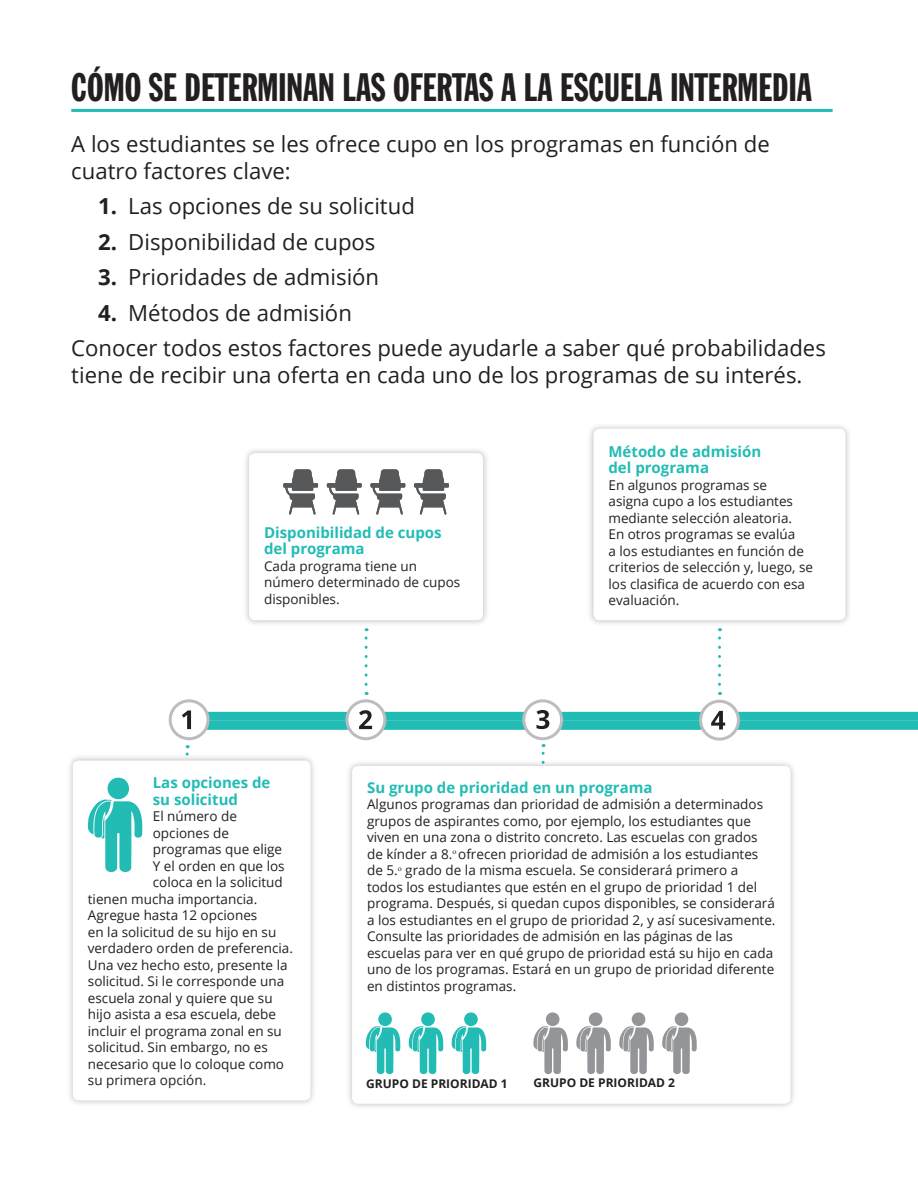
<style>
.page{position:relative;width:918px;height:1188px;background:#fff}
.page>*{position:absolute;margin:0;border:0;box-sizing:border-box;transform-origin:0 0}
.fob_-_a-Head{font:39px "Franklin Gothic Std Extra Cond";color:#231f20}
.body{font:22.2px/26.5px "Open Sans";color:#231f20}
.t1{font:700 15px/16.5px "Open Sans";color:#22bcb5}
.body-2{font:13.5px/16.5px "Open Sans";color:#231f20}
.t2{font:700 12px "Open Sans";color:#231f20}
.s1{font-weight:700}
</style>
<div class="page">
<hr style="left:71px;top:109px;width:762px;height:3px;background:#22bcb5">
<svg style="left:169px;top:628px;width:749px;height:88px"></svg>
<svg style="left:169px;top:716px;width:749px;height:38px"></svg>
<div style="left:170px;top:701px;width:38px;height:38px;background:#fff;border-radius:50%"></div>
<div style="left:169px;top:699px;width:41px;height:41px;border:3px solid #bcbdc0;border-radius:50%"></div>
<svg style="left:182px;top:710px;width:9px;height:19px"></svg>
<div style="left:524px;top:701px;width:38px;height:38px;background:#fff;border-radius:50%"></div>
<div style="left:522px;top:699px;width:41px;height:41px;border:3px solid #bcbdc0;border-radius:50%"></div>
<svg style="left:537px;top:710px;width:12px;height:19px"></svg>
<div style="left:347px;top:701px;width:38px;height:38px;background:#fff;border-radius:50%"></div>
<div style="left:345px;top:699px;width:41px;height:41px;border:3px solid #bcbdc0;border-radius:50%"></div>
<svg style="left:359px;top:710px;width:13px;height:19px"></svg>
<div style="left:243px;top:447px;width:247px;height:180px;background:#231f20;opacity:.3"></div>
<div style="left:249px;top:453px;width:234px;height:167px;background:#fff;border-radius:6px"></div>
<svg style="left:414px;top:469px;width:35px;height:46px"></svg>
<svg style="left:370px;top:469px;width:35px;height:46px"></svg>
<svg style="left:327px;top:469px;width:35px;height:46px"></svg>
<svg style="left:283px;top:469px;width:35px;height:46px"></svg>
<svg style="left:365px;top:628px;width:3px;height:56px"></svg>
<svg style="left:186px;top:745px;width:3px;height:9px"></svg>
<div style="left:67px;top:754px;width:250px;height:353px;background:#231f20;opacity:.3"></div>
<div style="left:73px;top:760px;width:237px;height:340px;background:#fff;border-radius:6px"></div>
<div style="left:108px;top:778px;width:21px;height:21px;background:#22bcb5;border-radius:50%"></div>
<svg style="left:87px;top:799px;width:56px;height:73px"></svg>
<svg style="left:542px;top:744px;width:3px;height:11px"></svg>
<div style="left:346px;top:760px;width:451px;height:351px;background:#231f20;opacity:.3"></div>
<div style="left:352px;top:766px;width:439px;height:338px;background:#fff;border-radius:6px"></div>
<div style="left:701px;top:701px;width:37px;height:38px;background:#fff;border-radius:50%"></div>
<div style="left:699px;top:700px;width:41px;height:41px;border:3px solid #bcbdc0;border-radius:50%"></div>
<svg style="left:711px;top:711px;width:14px;height:18px"></svg>
<div style="left:587px;top:422px;width:265px;height:205px;background:#231f20;opacity:.3"></div>
<div style="left:594px;top:429px;width:252px;height:191px;background:#fff;border-radius:6px"></div>
<svg style="left:718px;top:628px;width:3px;height:56px"></svg>
<div style="left:464px;top:1012px;width:14px;height:14px;background:#22bcb5;border-radius:50%"></div>
<svg style="left:451px;top:1026px;width:35px;height:48px"></svg>
<div style="left:421px;top:1012px;width:14px;height:14px;background:#22bcb5;border-radius:50%"></div>
<svg style="left:408px;top:1026px;width:35px;height:48px"></svg>
<div style="left:378px;top:1012px;width:14px;height:14px;background:#22bcb5;border-radius:50%"></div>
<svg style="left:365px;top:1026px;width:35px;height:48px"></svg>
<div style="left:675px;top:1012px;width:13px;height:14px;background:#939598;border-radius:50%"></div>
<svg style="left:662px;top:1026px;width:35px;height:48px"></svg>
<div style="left:632px;top:1012px;width:14px;height:14px;background:#939598;border-radius:50%"></div>
<svg style="left:619px;top:1026px;width:35px;height:48px"></svg>
<div style="left:589px;top:1012px;width:14px;height:14px;background:#939598;border-radius:50%"></div>
<svg style="left:576px;top:1026px;width:35px;height:48px"></svg>
<div style="left:546px;top:1012px;width:14px;height:14px;background:#939598;border-radius:50%"></div>
<svg style="left:533px;top:1026px;width:35px;height:48px"></svg>
<p class="fob_-_a-Head" style="left:71px;top:67px;width:742px">CÓMO SE DETERMINAN LAS OFERTAS A LA ESCUELA INTERMEDIA</p>
<p class="body" style="left:71px;top:130px;width:700px">A los estudiantes se les ofrece cupo en los programas en función de cuatro factores clave:</p>
<p class="body" style="left:98px;top:192px;width:318px"><span class="s1">1.</span> Las opciones de su solicitud</p>
<p class="body" style="left:98px;top:228px;width:279px"><span class="s1">2.</span> Disponibilidad de cupos</p>
<p class="body" style="left:98px;top:263px;width:282px"><span class="s1">3.</span> Prioridades de admisión</p>
<p class="body" style="left:98px;top:299px;width:255px"><span class="s1">4.</span> Métodos de admisión</p>
<p class="body" style="left:71px;top:334px;width:756px">Conocer todos estos factores puede ayudarle a saber qué probabilidades tiene de recibir una oferta en cada uno de los programas de su interés.</p>
<p class="t1" style="left:264px;top:524px;width:179px">Disponibilidad de cupos del programa</p>
<p class="body-2" style="left:264px;top:557px;width:198px">Cada programa tiene un número determinado de cupos disponibles.</p>
<p class="t1" style="left:609px;top:443px;width:154px">Método de admisión del programa</p>
<p class="body-2" style="left:609px;top:476px;width:206px">En algunos programas se<br>asigna cupo a los estudiantes mediante selección aleatoria.<br>En otros programas se evalúa<br>a los estudiantes en función de criterios de selección y, luego, se los clasifica de acuerdo con esa evaluación.</p>
<p class="t1" style="left:153px;top:774px;width:119px">Las opciones de su solicitud</p>
<p class="body-2" style="left:153px;top:808px;width:86px">El número de</p>
<p class="body-2" style="left:153px;top:824px;width:78px">opciones de</p>
<p class="body-2" style="left:153px;top:841px;width:131px">programas que elige</p>
<p class="body-2" style="left:153px;top:857px;width:133px">Y el orden en que los</p>
<p class="body-2" style="left:153px;top:874px;width:131px">coloca en la solicitud</p>
<p class="body-2" style="left:88px;top:890px;width:171px">tienen mucha importancia.</p>
<p class="body-2" style="left:88px;top:907px;width:171px">Agregue hasta 12 opciones</p>
<p class="body-2" style="left:88px;top:923px;width:190px">en la solicitud de su hijo en su</p>
<p class="body-2" style="left:88px;top:940px;width:207px">verdadero orden de preferencia.</p>
<p class="body-2" style="left:88px;top:956px;width:201px">Una vez hecho esto, presente la</p>
<p class="body-2" style="left:88px;top:973px;width:198px">solicitud. Si le corresponde una</p>
<p class="body-2" style="left:88px;top:989px;width:186px">escuela zonal y quiere que su</p>
<p class="body-2" style="left:88px;top:1006px;width:190px">hijo asista a esa escuela, debe</p>
<p class="body-2" style="left:88px;top:1022px;width:195px">incluir el programa zonal en su</p>
<p class="body-2" style="left:88px;top:1039px;width:182px">solicitud. Sin embargo, no es</p>
<p class="body-2" style="left:88px;top:1055px;width:198px">necesario que lo coloque como</p>
<p class="body-2" style="left:88px;top:1072px;width:120px">su primera opción.</p>
<p class="t1" style="left:367px;top:779px;width:287px">Su grupo de prioridad en un programa</p>
<p class="body-2" style="left:367px;top:796px;width:410px">Algunos programas dan prioridad de admisión a determinados grupos de aspirantes como, por ejemplo, los estudiantes que viven en una zona o distrito concreto. Las escuelas con grados de kínder a 8.<sup>o</sup> ofrecen prioridad de admisión a los estudiantes de 5.<sup>o</sup> grado de la misma escuela. Se considerará primero a todos los estudiantes que estén en el grupo de prioridad 1 del programa. Después, si quedan cupos disponibles, se considerará a los estudiantes en el grupo de prioridad 2, y así sucesivamente.<br>Consulte las prioridades de admisión en las páginas de las escuelas para ver en qué grupo de prioridad está su hijo en cada uno de los programas. Estará en un grupo de prioridad diferente en distintos programas.</p>
<p class="t2" style="left:366px;top:1075px;width:143px">GRUPO DE PRIORIDAD 1</p>
<p class="t2" style="left:534px;top:1074px;width:143px">GRUPO DE PRIORIDAD 2</p>
</div>
